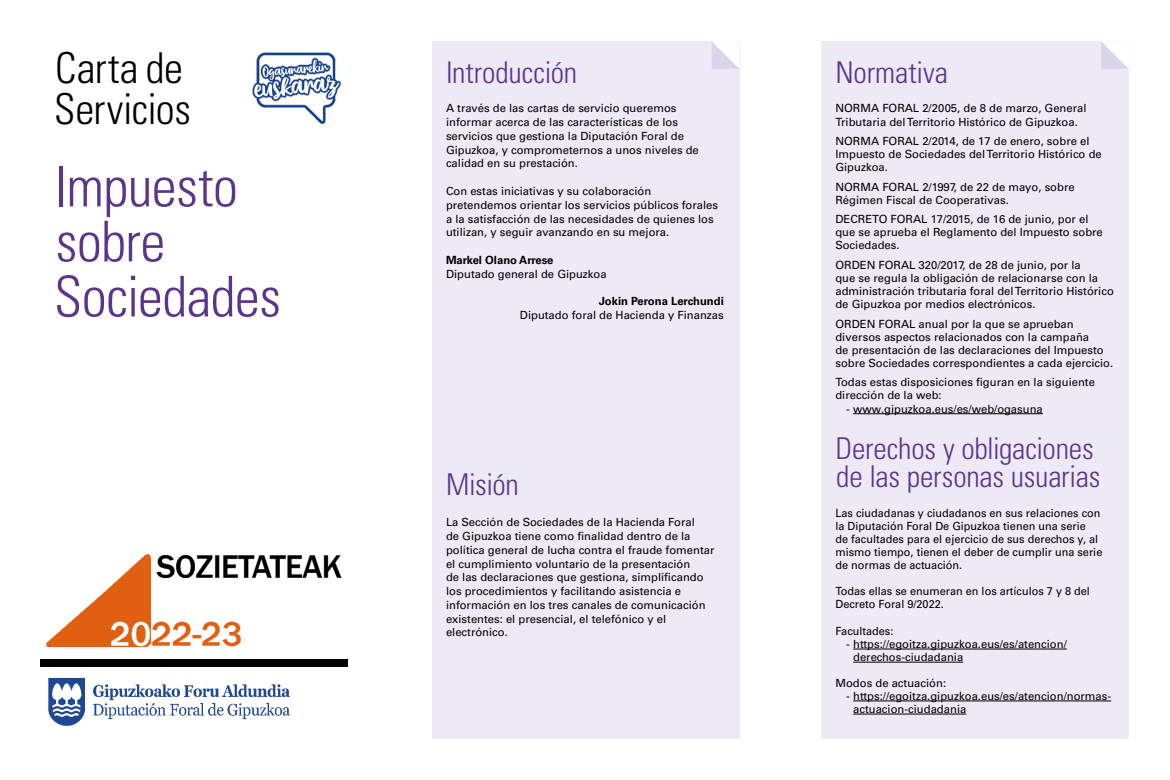
<style>
.page{position:relative;width:1170px;height:780px;background:#fff}
.page>*{position:absolute;margin:0;border:0;box-sizing:border-box;transform-origin:0 0}
.SIN_PART{font:300 condensed 56.25px/55px "Univers";letter-spacing:-.01em;color:#5b358c}
.SIN_PART-2{font:300 condensed 42.5px "Univers";letter-spacing:-.005em;color:#000}
.SIN_PART-3{font:300 condensed 30px/27.5px "Univers";letter-spacing:-.005em;color:#5b358c}
.SIN_PART-4{font:11.25px/13.1px "Univers";color:#000}
.SIN_PART-5{font:700 11.25px "Univers";color:#000}
</style>
<div class="page">
<div style="left:821px;top:41px;width:307px;height:697px;background:#ede9f5"></div>
<svg style="left:1101px;top:41px;width:27px;height:28px"></svg>
<div style="left:432px;top:41px;width:307px;height:697px;background:#ede9f5"></div>
<svg style="left:712px;top:41px;width:27px;height:28px"></svg>
<div style="left:41px;top:659px;width:307px;height:7px;background:#000"></div>
<hr style="left:853px;top:648px;width:213px;height:1px;background:#000">
<hr style="left:853px;top:661px;width:110px;height:1px;background:#000">
<hr style="left:853px;top:700px;width:258px;height:1px;background:#000">
<hr style="left:853px;top:713px;width:113px;height:1px;background:#000">
<hr style="left:853px;top:413px;width:189px;height:1px;background:#000">
<img style="left:252px;top:52px;width:89px;height:72px">
<img style="left:46px;top:554px;width:195px;height:94px">
<img style="left:155px;top:554px;width:187px;height:58px">
<img style="left:49px;top:677px;width:241px;height:49px">
<p class="SIN_PART-2" style="left:55px;top:42px;width:129px">Carta de</p>
<p class="SIN_PART-2" style="left:54px;top:83px;width:138px">Servicios</p>
<p class="SIN_PART" style="left:54px;top:159px;width:228px">Impuesto sobre<br>Sociedades</p>
<p class="SIN_PART-3" style="left:446px;top:58px;width:133px">Introducción</p>
<p class="SIN_PART-4" style="left:446px;top:102px;width:254px;line-height:13.8px">A través de las cartas de servicio queremos informar acerca de las características de los servicios que gestiona la Diputación Foral de Gipuzkoa, y comprometernos a unos niveles de calidad en su prestación.</p>
<p class="SIN_PART-4" style="left:446px;top:184px;width:273px;line-height:13.8px">Con estas iniciativas y su colaboración pretendemos orientar los servicios públicos forales a la satisfacción de las necesidades de quienes los utilizan, y seguir avanzando en su mejora.</p>
<p class="SIN_PART-5" style="left:446px;top:253px;width:109px">Markel Olano Arrese</p>
<p class="SIN_PART-4" style="left:446px;top:267px;width:162px">Diputado general de Gipuzkoa</p>
<p class="SIN_PART-5" style="left:598px;top:294px;width:126px">Jokin Perona Lerchundi</p>
<p class="SIN_PART-4" style="left:520px;top:308px;width:205px">Diputado foral de Hacienda y Finanzas</p>
<p class="SIN_PART-3" style="left:446px;top:471px;width:74px">Misión</p>
<p class="SIN_PART-4" style="left:446px;top:515px;width:270px;line-height:13.8px">La Sección de Sociedades de la Hacienda Foral<br>de Gipuzkoa tiene como finalidad dentro de la política general de lucha contra el fraude fomentar el cumplimiento voluntario de la presentación<br>de las declaraciones que gestiona, simplificando los procedimientos y facilitando asistencia e información en los tres canales de comunicación existentes: el presencial, el telefónico y el electrónico.</p>
<p class="SIN_PART-3" style="left:835px;top:58px;width:114px">Normativa</p>
<p class="SIN_PART-4" style="left:835px;top:102px;width:252px">NORMA FORAL 2/2005, de 8 de marzo, General<br>Tributaria del Territorio Histórico de Gipuzkoa.</p>
<p class="SIN_PART-4" style="left:835px;top:134px;width:268px">NORMA FORAL 2/2014, de 17 de enero, sobre el<br>Impuesto de Sociedades del Territorio Histórico de<br>Gipuzkoa.</p>
<p class="SIN_PART-4" style="left:835px;top:180px;width:241px">NORMA FORAL 2/1997, de 22 de mayo, sobre<br>Régimen Fiscal de Cooperativas.</p>
<p class="SIN_PART-4" style="left:835px;top:213px;width:269px">DECRETO FORAL 17/2015, de 16 de junio, por el que se aprueba el Reglamento del Impuesto sobre<br>Sociedades.</p>
<p class="SIN_PART-4" style="left:835px;top:258px;width:280px">ORDEN FORAL 320/2017, de 28 de junio, por la<br>que se regula la obligación de relacionarse con la administración tributaria foral del Territorio Histórico de Gipuzkoa por medios electrónicos.</p>
<p class="SIN_PART-4" style="left:835px;top:317px;width:279px">ORDEN FORAL anual por la que se aprueban diversos aspectos relacionados con la campaña<br>de presentación de las declaraciones del Impuesto sobre Sociedades correspondientes a cada ejercicio.</p>
<p class="SIN_PART-4" style="left:835px;top:376px;width:261px">Todas estas disposiciones figuran en la siguiente dirección de la web:</p>
<p class="SIN_PART-4" style="left:846px;top:402px;width:198px">- www.gipuzkoa.eus/es/web/ogasuna</p>
<p class="SIN_PART-3" style="left:835px;top:435px;width:266px">Derechos y obligaciones de las personas usuarias</p>
<p class="SIN_PART-4" style="left:835px;top:506px;width:268px">Las ciudadanas y ciudadanos en sus relaciones con la Diputación Foral De Gipuzkoa tienen una serie<br>de facultades para el ejercicio de sus derechos y, al mismo tiempo, tienen el deber de cumplir una serie de normas de actuación.</p>
<p class="SIN_PART-4" style="left:835px;top:585px;width:256px">Todas ellas se enumeran en los artículos 7 y 8 del<br>Decreto Foral 9/2022.</p>
<p class="SIN_PART-4" style="left:835px;top:624px;width:59px">Facultades:</p>
<p class="SIN_PART-4" style="left:853px;top:637px;width:215px;text-indent:-7px">- https://egoitza.gipuzkoa.eus/es/atencion/ derechos-ciudadania</p>
<p class="SIN_PART-4" style="left:835px;top:676px;width:112px">Modos de actuación:</p>
<p class="SIN_PART-4" style="left:853px;top:689px;width:259px;text-indent:-7px">- https://egoitza.gipuzkoa.eus/es/atencion/normas&shy;actuacion-ciudadania</p>
</div>
